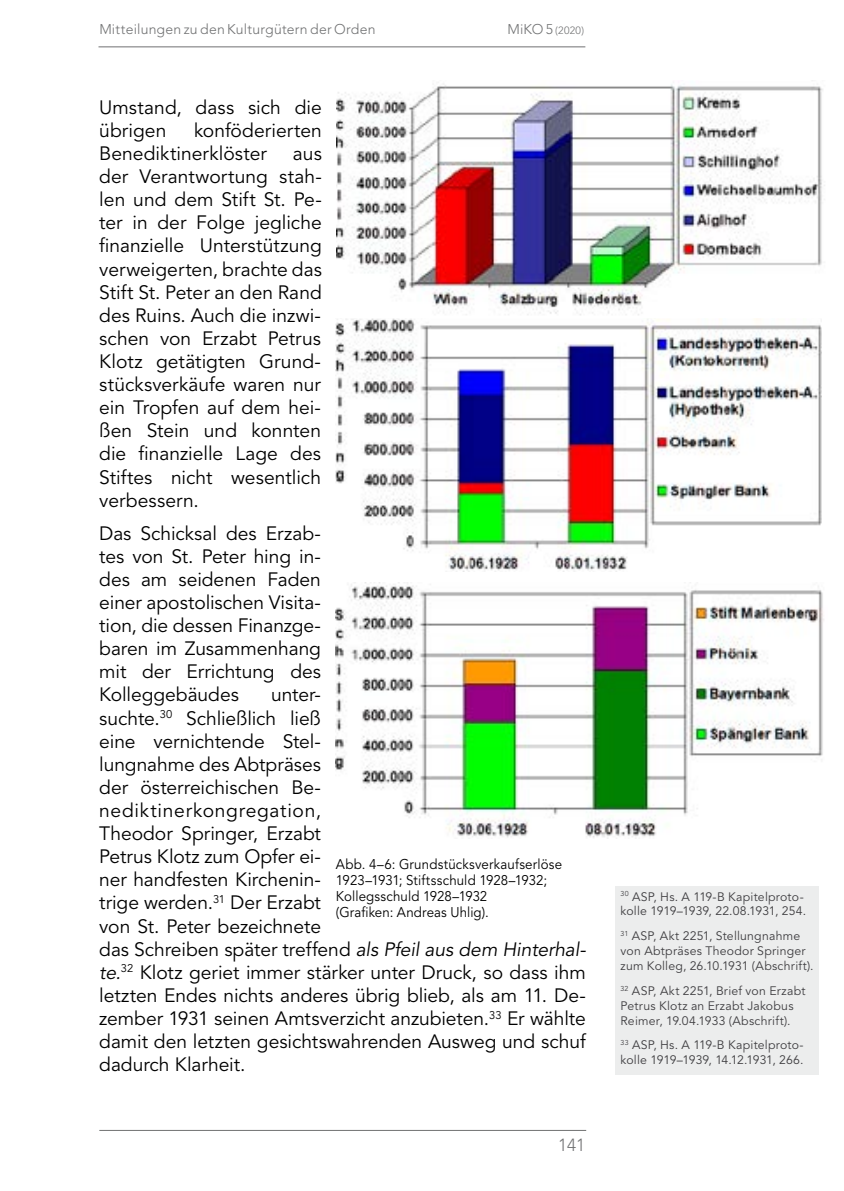
<style>
.page{position:relative;width:844px;height:1191px;background:#fff}
.page>*{position:absolute;margin:0;border:0;box-sizing:border-box;transform-origin:0 0}
.t1{font:19.25px/23.1px "Avenir LT Std";letter-spacing:-.005em;color:#000}
.t2{font:300 17.5px "Avenir LT Std";color:#707172}
.t3{font:14px/15.8px "Avenir LT Std";letter-spacing:.01em;color:#000;scale:.95 1}
.t4{font:300 14px "Avenir LT Std";letter-spacing:.02em;color:#707172}
.t5{font:12.25px/14.9px "Avenir LT Std";letter-spacing:.02em;color:#3e3d40}
.t6{font:300 10.5px "Avenir LT Std";color:#707172}
.s1{font-size:14px}
.s2{font-style:italic}
</style>
<div class="page">
<hr style="left:99px;top:1130px;width:487px;height:1px;background:#707172">
<hr style="left:98px;top:47px;width:487px;height:1px;background:#707172">
<div style="left:615px;top:886px;width:204px;height:188px;background:#eceded"></div>
<img style="left:336px;top:83px;width:489px;height:232px">
<img style="left:336px;top:318px;width:485px;height:254px">
<img style="left:336px;top:582px;width:488px;height:256px">
<p class="t4" style="left:99px;top:21px;width:278px">Mitteilungen zu den Kulturgütern der Orden</p>
<p class="t6" style="left:507px;top:24px;width:78px"><span class="s1">MiKO 5</span> (2020)</p>
<p class="t1" style="left:99px;top:96px;width:224px">Umstand, dass sich die übrigen</p>
<p class="t1" style="left:99px;top:119px;width:224px;text-indent:95px">konföderierten<br>Benediktinerklöster</p>
<p class="t1" style="left:99px;top:142px;width:224px;text-align:justify;text-indent:194px">aus der Verantwortung stah&shy;len und dem Stift St. Pe&shy;ter in der Folge jegliche finanzielle Unterstützung verweigerten, brachte das Stift St. Peter an den Rand des Ruins. Auch die inzwi&shy;schen von Erzabt Petrus Klotz getätigten Grund&shy;stücksverkäufe waren nur ein Tropfen auf dem hei&shy;ßen Stein und konnten die finanzielle Lage des Stiftes nicht wesentlich verbessern.</p>
<p class="t1" style="left:99px;top:522px;width:223px;text-align:justify">Das Schicksal des Erzab&shy;tes von St. Peter hing in&shy;des am seidenen Faden einer apostolischen Visita&shy;tion, die dessen Finanzge&shy;baren im Zusammenhang mit der Errichtung des Kolleggebäudes</p>
<p class="t1" style="left:99px;top:684px;width:488px;text-indent:172px">unter-<br>suchte.<sup>30</sup> Schließlich ließ<br>eine vernichtende Stel-<br>lungnahme des Abtpräses<br>der österreichischen Be-<br>nediktinerkongregation,<br>Theodor Springer, Erzabt<br>Petrus Klotz zum Opfer ei-<br>ner handfesten Kirchenin-<br>trige werden.<sup>31</sup> Der Erzabt<br>von St. Peter bezeichnete<br>das Schreiben später treffend <span class="s2">als Pfeil aus dem Hinterhal&shy;te.</span><sup>32</sup> Klotz geriet immer stärker unter Druck, so dass ihm letzten Endes nichts anderes übrig blieb, als am 11. De&shy;zember 1931 seinen Amtsverzicht anzubieten.<sup>33</sup> Er wählte damit den letzten gesichtswahrenden Ausweg und schuf dadurch Klarheit.</p>
<p class="t3" style="left:336px;top:857px;width:239px">Abb. 4–6: Grundstücksverkaufserlöse<br>1923–1931; Stiftsschuld 1928–1932;<br>Kollegsschuld 1928–1932<br>(Grafiken: Andreas Uhlig).</p>
<p class="t2" style="left:558px;top:1134px;width:29px">141</p>
<p class="t5" style="left:620px;top:889px;width:187px"><sup>30</sup> ASP, Hs. A 119-B Kapitelproto&shy;kolle 1919–1939, 22.08.1931, 254.</p>
<p class="t5" style="left:620px;top:929px;width:194px"><sup>31</sup> ASP, Akt 2251, Stellungnahme von Abtpräses Theodor Springer zum Kolleg, 26.10.1931 (Abschrift).</p>
<p class="t5" style="left:620px;top:983px;width:186px"><sup>32</sup> ASP, Akt 2251, Brief von Erzabt<br>Petrus Klotz an Erzabt Jakobus<br>Reimer, 19.04.1933 (Abschrift).</p>
<p class="t5" style="left:620px;top:1038px;width:184px"><sup>33</sup> ASP, Hs. A 119-B Kapitelproto&shy;kolle 1919–1939, 14.12.1931, 266.</p>
</div>
